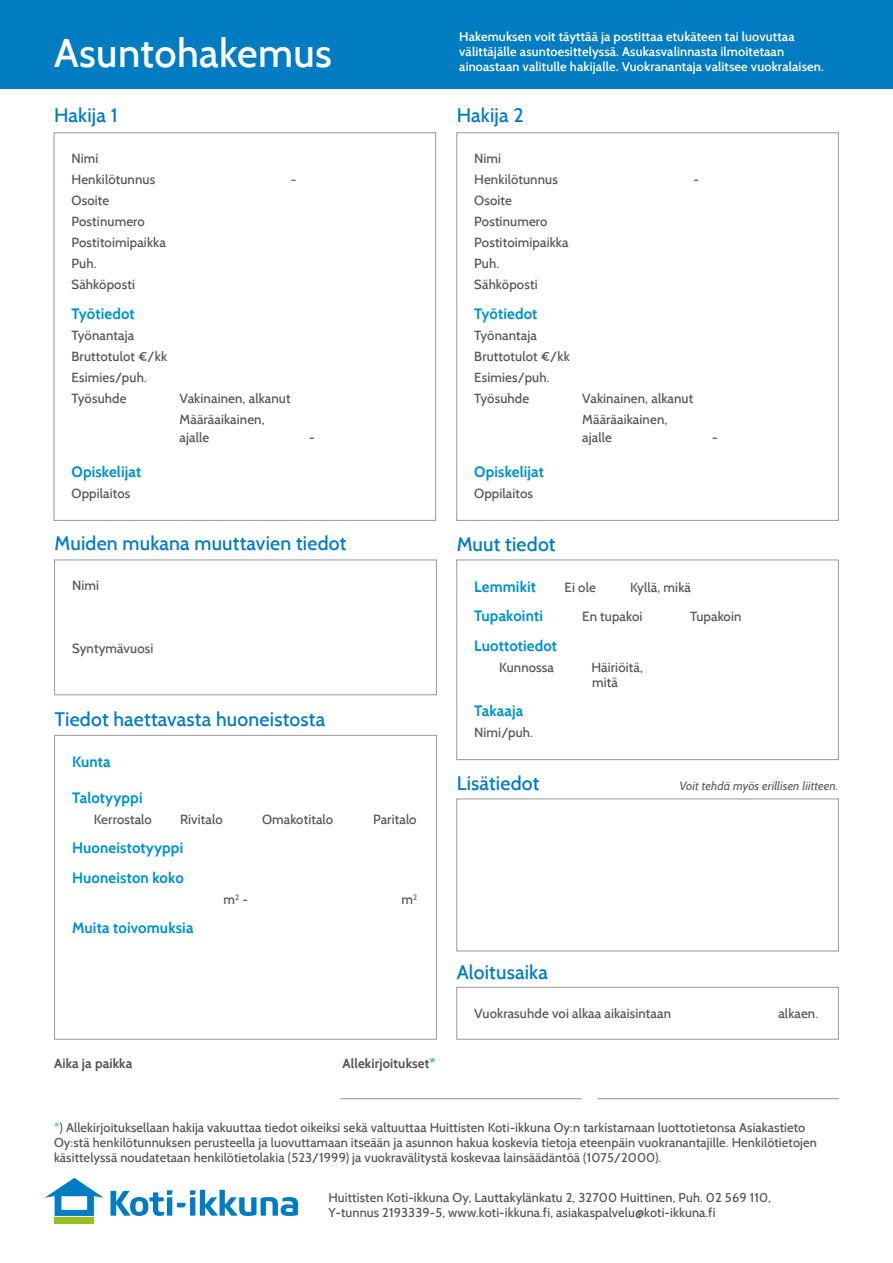
<style>
.page{position:relative;width:893px;height:1263px;background:#fff}
.page>*{position:absolute;margin:0;border:0;box-sizing:border-box;transform-origin:0 0}
.t1{font:500 39.9px "Cabin";letter-spacing:.01em;color:#fff}
.t2{font:500 19.5px "Cabin";letter-spacing:.01em;color:#007cc2}
.t3{font:700 15px/29.5px "Cabin";letter-spacing:.01em;color:#0092cf}
.t4{font:500 13.2px/21px "Cabin";letter-spacing:.01em;color:#575756}
.t5{font:700 13.2px "Cabin";letter-spacing:.01em;color:#575756}
.t6{font:500 12.75px/15px "Cabin";letter-spacing:.01em;color:#575756}
.t7{font:600 12.75px/15px "Cabin";letter-spacing:.01em;color:#fff}
.t8{font:italic 12px "Cabin";letter-spacing:.01em;color:#575756}
.s1{color:#0092cf}
</style>
<div class="page">
<div style="left:55px;top:1217px;width:39px;height:7px;background:#95c11f"></div>
<svg style="left:45px;top:1178px;width:59px;height:38px"></svg>
<svg style="left:111px;top:1190px;width:187px;height:26px"></svg>
<div style="left:0;top:0;width:893px;height:88px;background:#007cc2"></div>
<div style="left:54px;top:132px;width:382px;height:389px;border:1px solid #9d9d9c"></div>
<div style="left:456px;top:559px;width:383px;height:201px;border:1px solid #9d9d9c"></div>
<div style="left:456px;top:798px;width:383px;height:153px;border:1px solid #9d9d9c"></div>
<div style="left:456px;top:987px;width:383px;height:53px;border:1px solid #9d9d9c"></div>
<hr style="left:340px;top:1098px;width:242px;height:1px;background:#9d9d9c">
<hr style="left:597px;top:1098px;width:242px;height:1px;background:#9d9d9c">
<div style="left:456px;top:132px;width:383px;height:389px;border:1px solid #9d9d9c"></div>
<div style="left:54px;top:559px;width:383px;height:136px;border:1px solid #9d9d9c"></div>
<div style="left:54px;top:735px;width:383px;height:305px;border:1px solid #9d9d9c"></div>
<h1 class="t1" style="left:54px;top:28px;width:279px">Asuntohakemus</h1>
<p class="t7" style="left:459px;top:29px;width:366px">Hakemuksen voit täyttää ja postittaa etukäteen tai luovuttaa välittäjälle asuntoesittelyssä. Asukasvalinnasta ilmoitetaan ainoastaan valitulle hakijalle. Vuokranantaja valitsee vuokralaisen.</p>
<h2 class="t2" style="left:54px;top:103px;width:65px">Hakija 1</h2>
<p class="t4" style="left:72px;top:148px;width:85px">Nimi<br>Henkilötunnus</p>
<p class="t4" style="left:72px;top:190px;width:96px">Osoite<br>Postinumero<br>Postitoimipaikka<br>Puh.<br>Sähköposti</p>
<p class="t3" style="left:72px;top:298px;width:65px">Työtiedot</p>
<p class="t4" style="left:72px;top:324px;width:97px">Työnantaja<br>Bruttotulot €/kk<br>Esimies/puh.<br>Työsuhde</p>
<p class="t3" style="left:72px;top:457px;width:71px">Opiskelijat</p>
<p class="t4" style="left:72px;top:483px;width:60px">Oppilaitos</p>
<p class="t4" style="left:291px;top:169px;width:7px">-</p>
<p class="t4" style="left:180px;top:387px;width:112px">Vakinainen, alkanut<br>Määräaikainen,</p>
<p class="t4" style="left:180px;top:426px;width:31px">ajalle</p>
<p class="t4" style="left:309px;top:426px;width:7px">-</p>
<h2 class="t2" style="left:54px;top:532px;width:293px">Muiden mukana muuttavien tiedot</h2>
<p class="t4" style="left:72px;top:575px;width:28px">Nimi</p>
<p class="t4" style="left:72px;top:638px;width:83px">Syntymävuosi</p>
<h2 class="t2" style="left:54px;top:707px;width:272px">Tiedot haettavasta huoneistosta</h2>
<p class="t3" style="left:72px;top:747px;width:40px">Kunta</p>
<p class="t3" style="left:72px;top:783px;width:72px">Talotyyppi</p>
<p class="t4" style="left:94px;top:809px;width:60px">Kerrostalo</p>
<p class="t4" style="left:180px;top:809px;width:44px">Rivitalo</p>
<p class="t4" style="left:262px;top:809px;width:73px">Omakotitalo</p>
<p class="t4" style="left:373px;top:809px;width:45px">Paritalo</p>
<p class="t3" style="left:72px;top:833px;width:113px">Huoneistotyyppi<br>Huoneiston koko</p>
<p class="t4" style="left:223px;top:889px;width:26px">m<sup>2</sup> -</p>
<p class="t4" style="left:401px;top:889px;width:17px">m<sup>2</sup></p>
<p class="t3" style="left:72px;top:913px;width:123px">Muita toivomuksia</p>
<p class="t5" style="left:54px;top:1056px;width:80px">Aika ja paikka</p>
<p class="t5" style="left:343px;top:1056px;width:94px">Allekirjoitukset<span class="s1">*</span></p>
<h2 class="t2" style="left:457px;top:103px;width:68px">Hakija 2</h2>
<p class="t4" style="left:474px;top:148px;width:85px">Nimi<br>Henkilötunnus</p>
<p class="t4" style="left:474px;top:190px;width:96px">Osoite<br>Postinumero<br>Postitoimipaikka<br>Puh.<br>Sähköposti</p>
<p class="t3" style="left:474px;top:298px;width:65px">Työtiedot</p>
<p class="t4" style="left:474px;top:324px;width:97px">Työnantaja<br>Bruttotulot €/kk<br>Esimies/puh.<br>Työsuhde</p>
<p class="t3" style="left:474px;top:457px;width:71px">Opiskelijat</p>
<p class="t4" style="left:474px;top:483px;width:60px">Oppilaitos</p>
<p class="t4" style="left:693px;top:169px;width:7px">-</p>
<p class="t4" style="left:582px;top:387px;width:112px">Vakinainen, alkanut<br>Määräaikainen,</p>
<p class="t4" style="left:582px;top:426px;width:31px">ajalle</p>
<p class="t4" style="left:712px;top:426px;width:7px">-</p>
<h2 class="t2" style="left:457px;top:533px;width:100px">Muut tiedot</h2>
<p class="t3" style="left:474px;top:572px;width:63px">Lemmikit</p>
<p class="t4" style="left:565px;top:577px;width:33px">Ei ole</p>
<p class="t4" style="left:630px;top:577px;width:62px">Kyllä, mikä</p>
<p class="t3" style="left:474px;top:601px;width:70px">Tupakointi</p>
<p class="t4" style="left:582px;top:606px;width:62px">En tupakoi</p>
<p class="t4" style="left:690px;top:606px;width:53px">Tupakoin</p>
<p class="t3" style="left:474px;top:631px;width:84px">Luottotiedot</p>
<p class="t4" style="left:499px;top:657px;width:56px">Kunnossa</p>
<p class="t4" style="left:591px;top:660px;width:53px;line-height:15px">Häiriöitä, mitä</p>
<p class="t3" style="left:474px;top:696px;width:51px">Takaaja</p>
<p class="t4" style="left:474px;top:722px;width:60px">Nimi/puh.</p>
<h2 class="t2" style="left:457px;top:771px;width:84px">Lisätiedot</h2>
<p class="t8" style="left:679px;top:778px;width:160px">Voit tehdä myös erillisen liitteen.</p>
<h2 class="t2" style="left:457px;top:960px;width:93px">Aloitusaika</h2>
<p class="t4" style="left:474px;top:1002px;width:198px">Vuokrasuhde voi alkaa aikaisintaan</p>
<p class="t4" style="left:778px;top:1002px;width:41px">alkaen.</p>
<p class="t6" style="left:54px;top:1120px;width:764px"><span class="s1">*</span>) Allekirjoituksellaan hakija vakuuttaa tiedot oikeiksi sekä valtuuttaa Huittisten Koti-ikkuna Oy:n tarkistamaan luottotietonsa Asiakastieto<br>Oy:stä henkilötunnuksen perusteella ja luovuttamaan itseään ja asunnon hakua koskevia tietoja eteenpäin vuokranantajille. Henkilötietojen käsittelyssä noudatetaan henkilötietolakia (523/1999) ja vuokravälitystä koskevaa lainsäädäntöä (1075/2000).</p>
<p class="t6" style="left:328px;top:1190px;width:444px">Huittisten Koti-ikkuna Oy, Lauttakylänkatu 2, 32700 Huittinen, Puh. 02 569 110,<br>Y-tunnus 2193339-5, www.koti-ikkuna.fi, asiakaspalvelu@koti-ikkuna.fi</p>
</div>
